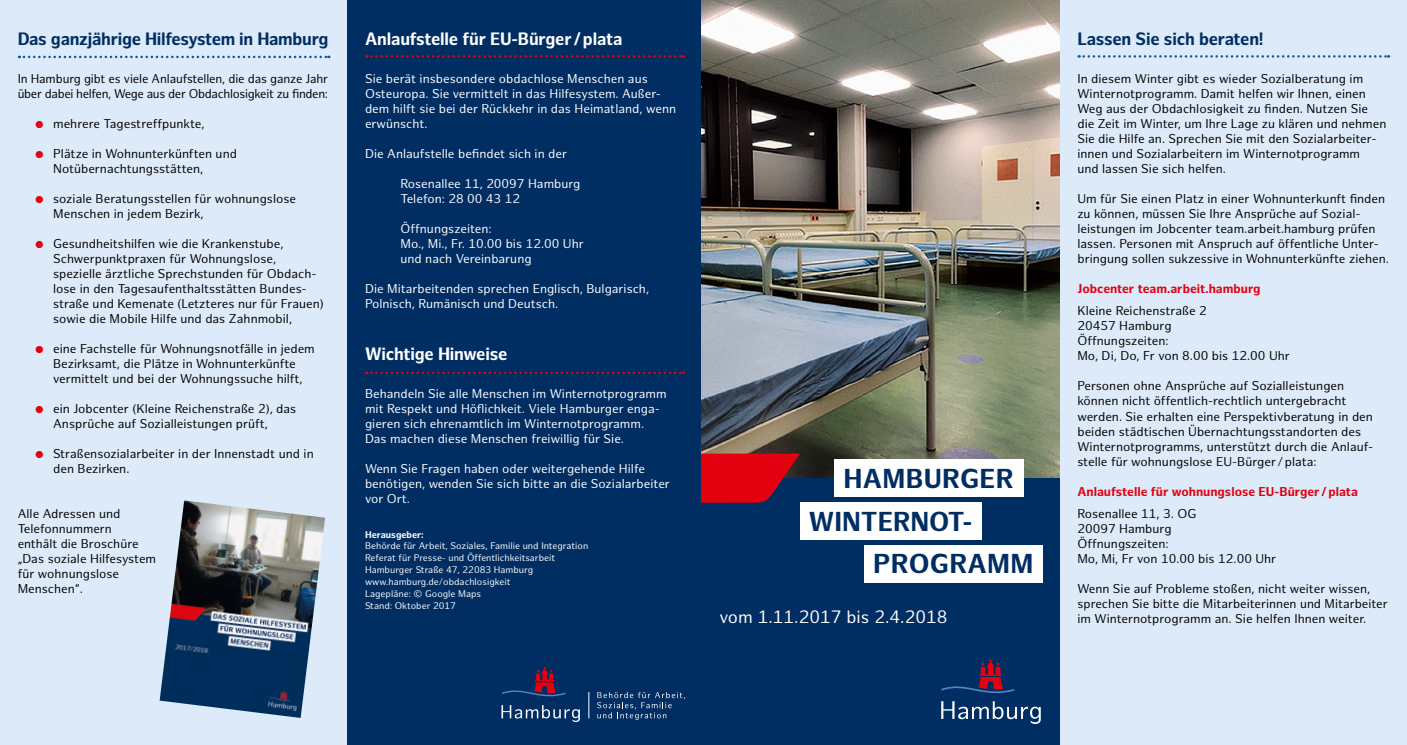
<style>
.page{position:relative;width:1407px;height:745px;background:#fff}
.page>*{position:absolute;margin:0;border:0;box-sizing:border-box;transform-origin:0 0}
.t1{font:700 26.75px/42.5px "Hamburg Sans";letter-spacing:.01em;color:#002e63}
.t2{font:700 17.5px "Hamburg Sans";letter-spacing:-.015em;color:#002e63}
.t3{font:700 17.5px "Hamburg Sans";letter-spacing:-.01em;color:#fff}
.t4{font:17.5px "Hamburg Sans";color:#fff}
.t5{font:12.5px/15px "Hamburg Sans";color:#000}
.t6{font:12.5px/15px "Hamburg Sans";color:#fff}
.t7{font:12.5px/15px "Hamburg Sans";letter-spacing:-.025em;color:#000}
.t8{font:700 12.5px "Hamburg Sans";color:#e3000f}
.t9{font:9.38px/11.9px "Hamburg Sans";color:#fff}
.t10{font:700 9.38px "Hamburg Sans";color:#fff}
.s1{color:#e3000f}
</style>
<div class="page">
<div style="left:0;top:0;width:347px;height:744px;background:#dceaf9"></div>
<div style="left:1059px;top:0;width:348px;height:744px;background:#dceaf9"></div>
<div style="left:347px;top:0;width:359px;height:744px;background:#002e63"></div>
<img style="left:702px;top:0;width:357px;height:478px">
<div style="left:702px;top:478px;width:357px;height:266px;background:#002e63"></div>
<svg style="left:941px;top:659px;width:73px;height:35px"></svg>
<svg style="left:941px;top:701px;width:100px;height:22px"></svg>
<svg style="left:702px;top:453px;width:98px;height:49px;background:#bc081b"></svg>
<div style="left:834px;top:459px;width:189px;height:38px;background:#fff"></div>
<div style="left:800px;top:501px;width:181px;height:38px;background:#fff"></div>
<div style="left:864px;top:544px;width:178px;height:38px;background:#fff"></div>
<svg style="left:501px;top:705px;width:79px;height:16px"></svg>
<svg style="left:502px;top:667px;width:63px;height:30px"></svg>
<svg style="left:597px;top:692px;width:88px;height:27px"></svg>
<svg style="left:588px;top:692px;width:1px;height:26px"></svg>
<svg style="left:1078px;top:55px;width:311px;height:3px"></svg>
<svg style="left:366px;top:55px;width:318px;height:3px"></svg>
<svg style="left:366px;top:371px;width:318px;height:3px"></svg>
<img style="left:160px;top:500px;width:165px;height:217px">
<svg style="left:19px;top:56px;width:310px;height:2px"></svg>
<h2 class="t2" style="left:18px;top:29px;width:312px">Das ganzjährige Hilfesystem in Hamburg</h2>
<p class="t7" style="left:18px;top:71px;width:312px">In Hamburg gibt es viele Anlaufstellen, die das ganze Jahr über dabei helfen, Wege aus der Obdachlosigkeit zu finden:</p>
<p class="t5" style="left:35px;top:116px;width:171px"><span class="s1">●</span> mehrere Tagestreffpunkte,</p>
<p class="t5" style="left:53px;top:146px;width:185px;text-indent:-18px"><span class="s1">●</span> Plätze in Wohnunterkünften und<br>Notübernachtungsstätten,</p>
<p class="t5" style="left:53px;top:191px;width:244px;text-indent:-18px"><span class="s1">●</span> soziale Beratungsstellen für wohnungslose<br>Menschen in jedem Bezirk,</p>
<p class="t5" style="left:53px;top:236px;width:272px;text-indent:-18px"><span class="s1">●</span> Gesundheitshilfen wie die Krankenstube, Schwerpunktpraxen für Wohnungslose, spezielle ärztliche Sprechstunden für Obdach&shy;lose in den Tagesaufenthaltsstätten Bundes&shy;straße und Kemenate (Letzteres nur für Frauen) sowie die Mobile Hilfe und das Zahnmobil,</p>
<p class="t5" style="left:35px;top:341px;width:281px;text-align:center"><span class="s1">●</span> eine Fachstelle für Wohnungsnotfälle in jedem<br>Bezirksamt, die Plätze in Wohnunterkünfte vermittelt und bei der Wohnungssuche hilft,</p>
<p class="t5" style="left:53px;top:401px;width:245px;text-indent:-18px"><span class="s1">●</span> ein Jobcenter (Kleine Reichenstraße 2), das<br>Ansprüche auf Sozialleistungen prüft,</p>
<p class="t5" style="left:53px;top:446px;width:262px;text-indent:-18px"><span class="s1">●</span> Straßensozialarbeiter in der Innenstadt und in den Bezirken.</p>
<p class="t5" style="left:18px;top:506px;width:140px">Alle Adressen und<br>Telefonnummern<br>enthält die Broschüre „Das soziale Hilfesystem für wohnungslose<br>Menschen“.</p>
<h2 class="t3" style="left:365px;top:29px;width:259px">Anlaufstelle für EU-Bürger/plata</h2>
<p class="t6" style="left:365px;top:71px;width:313px">Sie berät insbesondere obdachlose Menschen aus Osteuropa. Sie vermittelt in das Hilfesystem. Außer&shy;dem hilft sie bei der Rückkehr in das Heimatland, wenn erwünscht.</p>
<p class="t6" style="left:365px;top:146px;width:204px">Die Anlaufstelle befindet sich in der</p>
<p class="t6" style="left:400px;top:176px;width:181px">Rosenallee 11, 20097 Hamburg<br>Telefon: 28 00 43 12</p>
<p class="t6" style="left:400px;top:221px;width:185px">Öffnungszeiten:<br>Mo., Mi., Fr. 10.00 bis 12.00 Uhr und nach Vereinbarung</p>
<p class="t6" style="left:365px;top:281px;width:286px">Die Mitarbeitenden sprechen Englisch, Bulgarisch,<br>Polnisch, Rumänisch und Deutsch.</p>
<h2 class="t3" style="left:365px;top:344px;width:144px">Wichtige Hinweise</h2>
<p class="t6" style="left:365px;top:386px;width:303px">Behandeln Sie alle Menschen im Winternotprogramm mit Respekt und Höflichkeit. Viele Hamburger enga&shy;gieren sich ehrenamtlich im Winternotprogramm.<br>Das machen diese Menschen freiwillig für Sie.</p>
<p class="t6" style="left:365px;top:461px;width:306px">Wenn Sie Fragen haben oder weitergehende Hilfe benötigen, wenden Sie sich bitte an die Sozialarbeiter vor Ort.</p>
<p class="t10" style="left:365px;top:528px;width:60px">Herausgeber:</p>
<p class="t9" style="left:365px;top:540px;width:225px">Behörde für Arbeit, Soziales, Familie und Integration Referat für Presse- und Öffentlichkeitsarbeit Hamburger Straße 47, 22083 Hamburg www.hamburg.de/obdachlosigkeit<br>Lagepläne: © Google Maps<br>Stand: Oktober 2017</p>
<h1 class="t1" style="left:809px;top:458px;width:206px;text-indent:35px">HAMBURGER<br>WINTERNOT-</h1>
<h1 class="t1" style="left:873px;top:543px;width:162px">PROGRAMM</h1>
<h2 class="t4" style="left:719px;top:606px;width:230px">vom 1.11.2017 bis 2.4.2018</h2>
<h2 class="t2" style="left:1077px;top:29px;width:188px">Lassen Sie sich beraten!</h2>
<p class="t5" style="left:1077px;top:71px;width:311px">In diesem Winter gibt es wieder Sozialberatung im Winternotprogramm. Damit helfen wir Ihnen, einen Weg aus der Obdachlosigkeit zu finden. Nutzen Sie die Zeit im Winter, um Ihre Lage zu klären und nehmen Sie die Hilfe an. Sprechen Sie mit den Sozialarbeiter&shy;innen und Sozialarbeitern im Winternotprogramm<br>und lassen Sie sich helfen.</p>
<p class="t5" style="left:1077px;top:191px;width:313px">Um für Sie einen Platz in einer Wohnunterkunft finden zu können, müssen Sie Ihre Ansprüche auf Sozial&shy;leistungen im Jobcenter team.arbeit.hamburg prüfen lassen. Personen mit Anspruch auf öffentliche Unter&shy;bringung sollen sukzessive in Wohnunterkünfte ziehen.</p>
<p class="t8" style="left:1077px;top:281px;width:185px">Jobcenter team.arbeit.hamburg</p>
<p class="t5" style="left:1077px;top:304px;width:214px">Kleine Reichenstraße 2<br>20457 Hamburg<br>Öffnungszeiten:<br>Mo, Di, Do, Fr von 8.00 bis 12.00 Uhr</p>
<p class="t5" style="left:1077px;top:379px;width:297px">Personen ohne Ansprüche auf Sozialleistungen können nicht öffentlich-rechtlich untergebracht werden. Sie erhalten eine Perspektivberatung in den beiden städtischen Übernachtungsstandorten des Winternotprogramms, unterstützt durch die Anlauf&shy;stelle für wohnungslose EU-Bürger /plata:</p>
<p class="t8" style="left:1077px;top:483px;width:282px">Anlaufstelle für wohnungslose EU-Bürger /plata</p>
<p class="t5" style="left:1077px;top:506px;width:200px">Rosenallee 11, 3. OG<br>20097 Hamburg<br>Öffnungszeiten:<br>Mo, Mi, Fr von 10.00 bis 12.00 Uhr</p>
<p class="t5" style="left:1077px;top:581px;width:312px">Wenn Sie auf Probleme stoßen, nicht weiter wissen, sprechen Sie bitte die Mitarbeiterinnen und Mitarbeiter im Winternotprogramm an. Sie helfen Ihnen weiter.</p>
</div>
